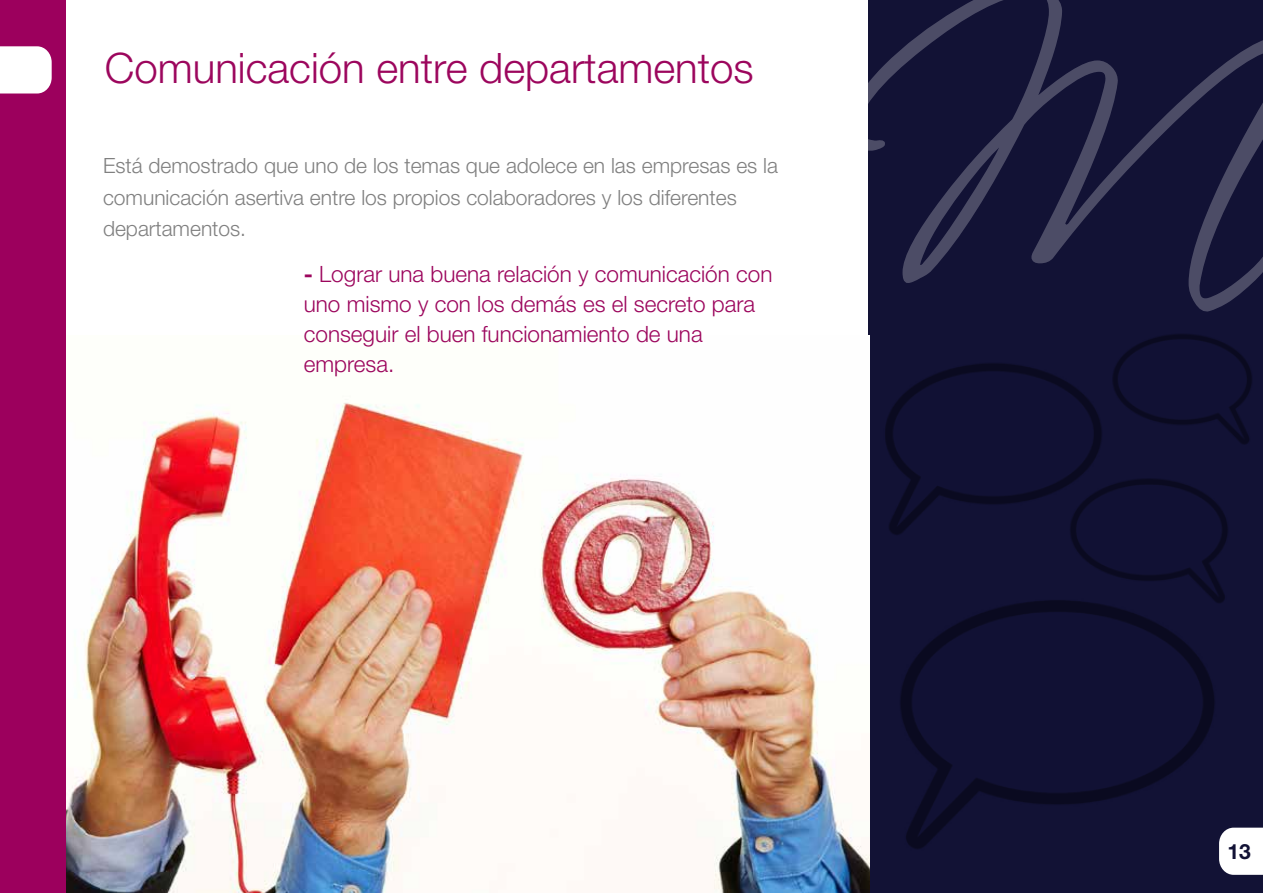
<style>
.page{position:relative;width:1263px;height:893px;background:#fff}
.page>*{position:absolute;margin:0;border:0;box-sizing:border-box;transform-origin:0 0}
.t1{font:300 42px "Helvetica Neue";color:#9c065d}
.t2{font:300 22.5px/30px "Helvetica Neue";color:#9c065d}
.t3{font:300 21px/31.5px "Helvetica Neue";color:#808080}
.t4{font:700 21px "Helvetica Neue";color:#121235}
.s1{font-weight:700}
</style>
<div class="page">
<div style="left:869px;top:0;width:394px;height:893px;background:#121235"></div>
<img style="left:65px;top:336px;width:804px;height:557px">
<div style="left:1219px;top:828px;width:44px;height:47px;background:#fff"></div>
<svg style="left:868px;top:0;width:395px;height:311px"></svg>
<div style="left:0;top:0;width:65px;height:893px;background:#9c005d"></div>
<svg style="left:0;top:46px;width:52px;height:48px;background:#f8eef4"></svg>
<img style="left:900px;top:600px;width:325px;height:254px">
<img style="left:885px;top:363px;width:217px;height:172px">
<img style="left:1065px;top:473px;width:163px;height:133px">
<img style="left:1113px;top:334px;width:139px;height:110px">
<h1 class="t1" style="left:105px;top:43px;width:650px">Comunicación entre departamentos</h1>
<p class="t3" style="left:103px;top:149px;width:676px">Está demostrado que uno de los temas que adolece en las empresas es la comunicación asertiva entre los propios colaboradores y los diferentes departamentos.</p>
<p class="t2" style="left:304px;top:258px;width:470px"><span class="s1">-</span> Lograr una buena relación y comunicación con uno mismo y con los demás es el secreto para conseguir el buen funcionamiento de una empresa.</p>
<p class="t4" style="left:1227px;top:839px;width:25px">13</p>
</div>
